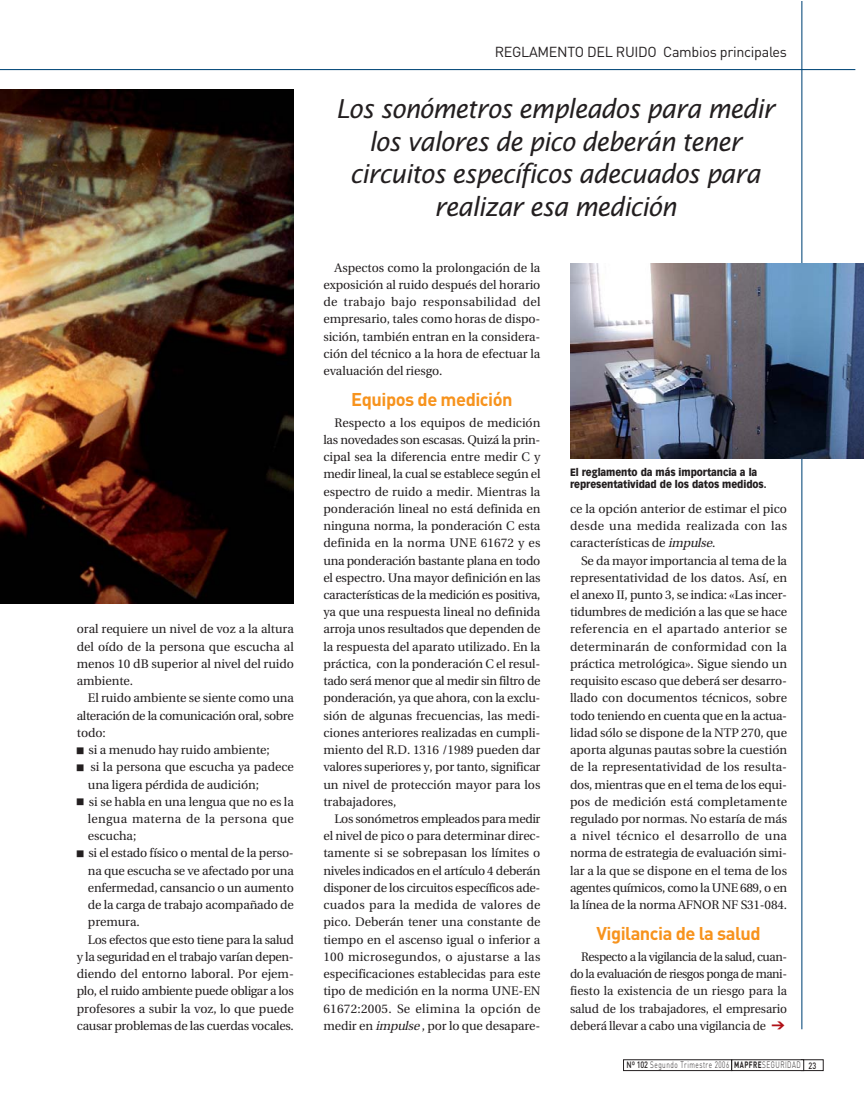
<style>
.page{position:relative;width:864px;height:1099px;background:#fff}
.page>*{position:absolute;margin:0;border:0;box-sizing:border-box;transform-origin:0 0}
.t1{font:italic 26.1px/32.7px "Lucida Sans";letter-spacing:-.03em;color:#231f20;text-align:center;scale:.95 1}
.t2{font:700 18.3px "DIN";letter-spacing:-.025em;color:#f7931d}
.t3{font:14.4px "DIN";letter-spacing:-.02em;color:#231f20}
.t4{font:12.45px/17.2px "Utopia";letter-spacing:-.005em;color:#231f20;text-align:justify}
.t5{font:12.45px "Utopia";letter-spacing:-.025em;color:#231f20}
.t6{font:12.45px "Utopia";letter-spacing:-.03em;color:#231f20}
.t7{font:900 10.5px/11.7px "Vectora LH";letter-spacing:-.005em;color:#231f20;scale:.9 1}
.t8{font:300 9.15px "DIN";letter-spacing:.075em;color:#231f20;scale:.7 1}
.s1{font-style:italic}
.s2{color:#b01016}
.s3{font-weight:500}
.s4{font-weight:700}
</style>
<div class="page">
<hr style="left:0;top:69px;width:855px;height:1px;background:#004577">
<hr style="left:801px;top:1px;width:1px;height:1028px;background:#004577">
<div style="left:801px;top:1059px;width:22px;height:11px;border:1px solid #231f20"></div>
<div style="left:623px;top:1059px;width:109px;height:11px;border:1px solid #231f20"></div>
<div style="left:732px;top:1059px;width:72px;height:11px;background:#fff"></div>
<div style="left:732px;top:1059px;width:72px;height:11px;border:1px solid #231f20"></div>
<img style="left:570px;top:263px;width:294px;height:196px">
<img style="left:0;top:89px;width:294px;height:514px">
<p class="t4" style="left:77px;top:622px;width:219px">oral requiere un nivel de voz a la altura del oído de la persona que escucha al menos 10 dB superior al nivel del ruido ambiente.</p>
<p class="t4" style="left:77px;top:690px;width:219px;text-indent:11px">El ruido ambiente se siente como una alteración de la comunicación oral, sobre todo:</p>
<p class="t4" style="left:77px;top:742px;width:195px">■ si a menudo hay ruido ambiente;</p>
<p class="t4" style="left:88px;top:759px;width:207px;text-indent:-11px">■ si la persona que escucha ya padece una ligera pérdida de audición;</p>
<p class="t4" style="left:88px;top:794px;width:207px;text-indent:-11px">■ si se habla en una lengua que no es la lengua materna de la persona que escucha;</p>
<p class="t4" style="left:77px;top:845px;width:219px">■ si el estado físico o mental de la perso-</p>
<p class="t4" style="left:88px;top:863px;width:207px">na que escucha se ve afectado por una</p>
<p class="t4" style="left:88px;top:880px;width:207px">enfermedad, cansancio o un aumento</p>
<p class="t4" style="left:88px;top:897px;width:207px">de la carga de trabajo acompañado de</p>
<p class="t4" style="left:88px;top:914px;width:53px">premura.</p>
<p class="t4" style="left:88px;top:932px;width:207px">Los efectos que esto tiene para la salud</p>
<p class="t5" style="left:77px;top:951px;width:219px">y la seguridad en el trabajo varían depen-</p>
<p class="t4" style="left:77px;top:966px;width:219px">diendo del entorno laboral. Por ejem-</p>
<p class="t6" style="left:77px;top:986px;width:219px">plo, el ruido ambiente puede obligar a los</p>
<p class="t4" style="left:77px;top:1000px;width:219px">profesores a subir la voz, lo que puede</p>
<p class="t5" style="left:77px;top:1020px;width:219px">causar problemas de las cuerdas vocales.</p>
<p class="t3" style="left:495px;top:46px;width:294px">REGLAMENTO DEL RUIDO Cambios principales</p>
<h1 class="t1" style="left:336px;top:94px;width:464px">Los sonómetros empleados para medir los valores de pico deberán tener circuitos específicos adecuados para realizar esa medición</h1>
<p class="t4" style="left:323px;top:260px;width:219px;text-indent:11px">Aspectos como la prolongación de la exposición al ruido después del horario de trabajo bajo responsabilidad del empresario, tales como horas de dispo&shy;sición, también entran en la considera&shy;ción del técnico a la hora de efectuar la evaluación del riesgo.</p>
<h2 class="t2" style="left:351px;top:392px;width:163px">Equipos de medición</h2>
<p class="t4" style="left:323px;top:415px;width:219px;text-indent:11px">Respecto a los equipos de medición las novedades son escasas. Quizá la prin&shy;cipal sea la diferencia entre medir C y medir lineal, la cual se establece según el espectro de ruido a medir. Mientras la ponderación lineal no está definida en ninguna norma, la ponderación C esta definida en la norma UNE 61672 y es una ponderación bastante plana en todo el espectro. Una mayor definición en las características de la medición es positiva, ya que una respuesta lineal no definida arroja unos resultados que dependen de la respuesta del aparato utilizado. En la práctica, con la ponderación C el resul&shy;tado será menor que al medir sin filtro de ponderación, ya que ahora, con la exclu&shy;sión de algunas frecuencias, las medi&shy;ciones anteriores realizadas en cumpli&shy;miento del R.D. 1316 /1989 pueden dar valores superiores y, por tanto, significar un nivel de protección mayor para los trabajadores,</p>
<p class="t4" style="left:323px;top:811px;width:219px;text-indent:11px">Los sonómetros empleados para medir el nivel de pico o para determinar direc&shy;tamente si se sobrepasan los límites o niveles indicados en el artículo 4 deberán disponer de los circuitos específicos ade&shy;cuados para la medida de valores de pico. Deberán tener una constante de tiempo en el ascenso igual o inferior a 100 microsegundos, o ajustarse a las especificaciones establecidas para este tipo de medición en la norma UNE-EN 61672:2005. Se elimina la opción de medir en <span class="s1">impulse</span>, por lo que desapare-</p>
<p class="t7" style="left:570px;top:467px;width:220px">El reglamento da más importancia a la representatividad de los datos medidos.</p>
<p class="t4" style="left:570px;top:501px;width:219px">ce la opción anterior de estimar el pico desde una medida realizada con las características de <span class="s1">impulse</span>.</p>
<p class="t4" style="left:570px;top:553px;width:219px;text-indent:11px">Se da mayor importancia al tema de la representatividad de los datos. Así, en el anexo II, punto 3, se indica: «Las incer&shy;tidumbres de medición a las que se hace referencia en el apartado anterior se determinarán de conformidad con la práctica metrológica». Sigue siendo un requisito escaso que deberá ser desarro&shy;llado con documentos técnicos, sobre todo teniendo en cuenta que en la actua&shy;lidad sólo se dispone de la NTP 270, que aporta algunas pautas sobre la cuestión de la representatividad de los resulta&shy;dos, mientras que en el tema de los equi&shy;pos de medición está completamente regulado por normas. No estaría de más a nivel técnico el desarrollo de una norma de estrategia de evaluación simi&shy;lar a la que se dispone en el tema de los agentes químicos, como la UNE 689, o en la línea de la norma AFNOR NF S31-084.</p>
<h2 class="t2" style="left:596px;top:926px;width:166px">Vigilancia de la salud</h2>
<p class="t4" style="left:570px;top:949px;width:219px;text-indent:11px">Respecto a la vigilancia de la salud, cuan&shy;do la evaluación de riesgos ponga de mani&shy;fiesto la existencia de un riesgo para la salud de los trabajadores, el empresario</p>
<p class="t4" style="left:570px;top:1018px;width:216px">deberá llevar a cabo una vigilancia de <span class="s2">➔</span></p>
<p class="t8" style="left:627px;top:1060px;width:273px"><span class="s3">Nº 102</span> Segundo Trimestre 2006 <span class="s4">MAPFRE</span>SEGURIDAD <span class="s3">23</span></p>
</div>
